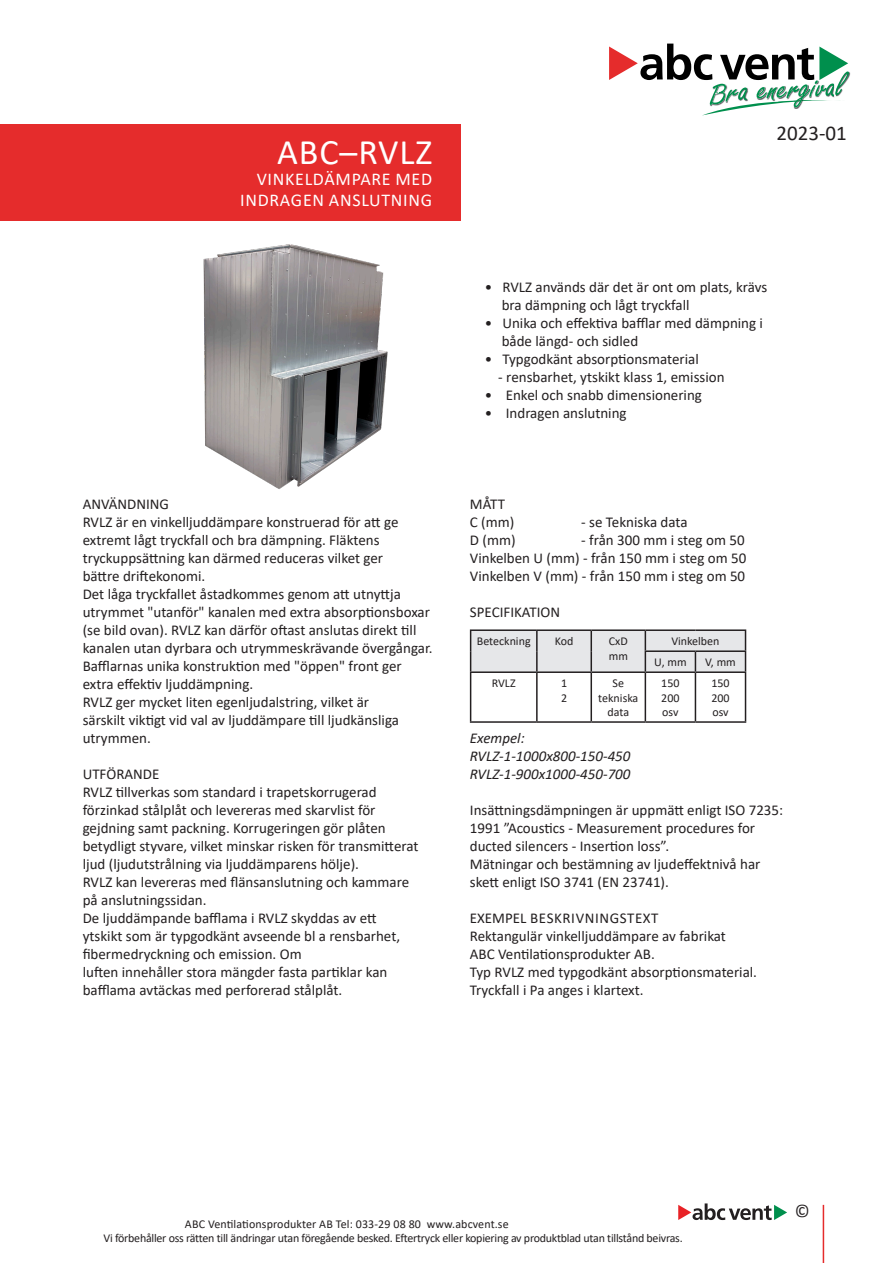
<style>
.page{position:relative;width:893px;height:1263px;background:#fff}
.page>*{position:absolute;margin:0;border:0;box-sizing:border-box;transform-origin:0 0}
.Rubrik{font:36px "Calibri";letter-spacing:.025em;color:#fff}
.översikt_rubrik{font:21px "Calibri";color:#231f20}
.Rubrik-2{font:18px "Calibri";letter-spacing:.04em;color:#fff}
.t1{font:18px "Calibri";color:#231f20}
.t2{font:15px/18px "Calibri";color:#231f20}
.t3{font:italic 15px "Calibri";color:#231f20}
.t4{font:15px "Calibri";letter-spacing:.04em;color:#231f20}
.t5{font:12px "Calibri";letter-spacing:-.02em;color:#231f20}
.t6{font:12px "Calibri";letter-spacing:.01em;color:#231f20}
.t7{font:12px/14.4px "Calibri";color:#231f20;text-align:center}
</style>
<div class="page">
<hr style="left:823px;top:1205px;width:1px;height:58px;background:#e52c2c">
<svg style="left:678px;top:1203px;width:109px;height:17px"></svg>
<div style="left:0;top:125px;width:461px;height:96px;background:#e52c2c"></div>
<hr style="left:470px;top:629px;width:67px;height:2px;background:#231f20">
<hr style="left:537px;top:629px;width:54px;height:2px;background:#231f20">
<hr style="left:591px;top:629px;width:54px;height:2px;background:#231f20">
<hr style="left:645px;top:629px;width:50px;height:2px;background:#231f20">
<hr style="left:695px;top:629px;width:51px;height:2px;background:#231f20">
<svg style="left:470px;top:630px;width:276px;height:41px"></svg>
<hr style="left:470px;top:671px;width:67px;height:2px;background:#231f20">
<hr style="left:470px;top:673px;width:1px;height:48px;background:#231f20">
<hr style="left:537px;top:671px;width:54px;height:2px;background:#231f20">
<hr style="left:536px;top:673px;width:2px;height:48px;background:#231f20">
<hr style="left:591px;top:671px;width:54px;height:2px;background:#231f20">
<hr style="left:590px;top:673px;width:2px;height:48px;background:#231f20">
<hr style="left:645px;top:671px;width:50px;height:2px;background:#231f20">
<hr style="left:645px;top:673px;width:1px;height:48px;background:#231f20">
<hr style="left:695px;top:671px;width:51px;height:2px;background:#231f20">
<hr style="left:695px;top:673px;width:1px;height:48px;background:#231f20">
<hr style="left:745px;top:673px;width:1px;height:48px;background:#231f20">
<hr style="left:470px;top:721px;width:67px;height:2px;background:#231f20">
<hr style="left:537px;top:721px;width:54px;height:2px;background:#231f20">
<hr style="left:591px;top:721px;width:54px;height:2px;background:#231f20">
<hr style="left:645px;top:721px;width:50px;height:2px;background:#231f20">
<hr style="left:695px;top:721px;width:51px;height:2px;background:#231f20">
<svg style="left:609px;top:44px;width:240px;height:71px"></svg>
<img style="left:203px;top:244px;width:185px;height:245px">
<p class="Rubrik" style="left:277px;top:127px;width:157px">ABC–RVLZ</p>
<p class="Rubrik-2" style="left:257px;top:167px;width:177px">VINKELDÄMPARE MED</p>
<p class="Rubrik-2" style="left:240px;top:188px;width:194px">INDRAGEN ANSLUTNING</p>
<p class="t2" style="left:83px;top:494px;width:317px">ANVÄNDNING<br>RVLZ är en vinkelljuddämpare konstruerad för att ge</p>
<p class="t2" style="left:83px;top:530px;width:298px">extremt lågt tryckfall och bra dämpning. Fläktens</p>
<p class="t2" style="left:83px;top:548px;width:302px">tryckuppsättning kan därmed reduceras vilket ger</p>
<p class="t2" style="left:83px;top:566px;width:124px">bättre driftekonomi.</p>
<p class="t2" style="left:83px;top:584px;width:320px">Det låga tryckfallet åstadkommes genom att utnyttja</p>
<p class="t2" style="left:83px;top:602px;width:349px">utrymmet "utanför" kanalen med extra absorptionsboxar</p>
<p class="t2" style="left:83px;top:620px;width:335px">(se bild ovan). RVLZ kan därför oftast anslutas direkt till</p>
<p class="t2" style="left:83px;top:638px;width:351px">kanalen utan dyrbara och utrymmeskrävande övergångar.</p>
<p class="t2" style="left:83px;top:656px;width:321px">Bafflarnas unika konstruktion med "öppen" front ger</p>
<p class="t2" style="left:83px;top:674px;width:172px">extra effektiv ljuddämpning.</p>
<p class="t2" style="left:83px;top:692px;width:288px">RVLZ ger mycket liten egenljudalstring, vilket är</p>
<p class="t2" style="left:83px;top:710px;width:318px">särskilt viktigt vid val av ljuddämpare till ljudkänsliga</p>
<p class="t2" style="left:83px;top:728px;width:70px">utrymmen.</p>
<p class="t2" style="left:83px;top:764px;width:295px">UTFÖRANDE<br>RVLZ tillverkas som standard i trapetskorrugerad</p>
<p class="t2" style="left:83px;top:800px;width:294px">förzinkad stålplåt och levereras med skarvlist för</p>
<p class="t2" style="left:83px;top:818px;width:304px">gejdning samt packning. Korrugeringen gör plåten</p>
<p class="t2" style="left:83px;top:836px;width:337px">betydligt styvare, vilket minskar risken för transmitterat</p>
<p class="t2" style="left:83px;top:854px;width:278px">ljud (ljudutstrålning via ljuddämparens hölje).</p>
<p class="t2" style="left:83px;top:872px;width:328px">RVLZ kan levereras med flänsanslutning och kammare</p>
<p class="t2" style="left:83px;top:890px;width:125px">på anslutningssidan.</p>
<p class="t2" style="left:83px;top:908px;width:295px">De ljuddämpande bafflama i RVLZ skyddas av ett</p>
<p class="t2" style="left:83px;top:926px;width:319px">ytskikt som är typgodkänt avseende bl a rensbarhet,</p>
<p class="t2" style="left:83px;top:944px;width:220px">fibermedryckning och emission. Om</p>
<p class="t2" style="left:83px;top:962px;width:306px">luften innehåller stora mängder fasta partiklar kan</p>
<p class="t2" style="left:83px;top:980px;width:261px">bafflama avtäckas med perforerad stålplåt.</p>
<p class="översikt_rubrik" style="left:776px;top:118px;width:72px">2023-01</p>
<p class="t2" style="left:485px;top:278px;width:284px">• RVLZ används där det är ont om plats, krävs</p>
<p class="t2" style="left:502px;top:296px;width:189px">bra dämpning och lågt tryckfall</p>
<p class="t2" style="left:485px;top:314px;width:280px">• Unika och effektiva bafflar med dämpning i</p>
<p class="t2" style="left:502px;top:332px;width:138px">både längd- och sidled</p>
<p class="t2" style="left:485px;top:350px;width:216px">• Typgodkänt absorptionsmaterial</p>
<p class="t2" style="left:498px;top:368px;width:228px">- rensbarhet, ytskikt klass 1, emission</p>
<p class="t2" style="left:485px;top:386px;width:219px">• Enkel och snabb dimensionering</p>
<p class="t2" style="left:485px;top:404px;width:143px">• Indragen anslutning</p>
<p class="t2" style="left:470px;top:494px;width:37px">MÅTT</p>
<p class="t2" style="left:470px;top:512px;width:46px">C (mm)</p>
<p class="t2" style="left:581px;top:512px;width:108px">- se Tekniska data</p>
<p class="t2" style="left:470px;top:530px;width:47px">D (mm)</p>
<p class="t2" style="left:581px;top:530px;width:165px">- från 300 mm i steg om 50</p>
<p class="t2" style="left:470px;top:548px;width:278px">Vinkelben U (mm) - från 150 mm i steg om 50</p>
<p class="t2" style="left:470px;top:566px;width:277px">Vinkelben V (mm) - från 150 mm i steg om 50</p>
<p class="t2" style="left:470px;top:602px;width:92px">SPECIFIKATION</p>
<p class="t7" style="left:477px;top:634px;width:55px">Beteckning</p>
<p class="t5" style="left:555px;top:633px;width:20px">Kod</p>
<p class="t5" style="left:609px;top:633px;width:20px">CxD</p>
<p class="t5" style="left:609px;top:647px;width:21px">mm</p>
<p class="t7" style="left:671px;top:634px;width:50px">Vinkelben</p>
<p class="t5" style="left:654px;top:654px;width:34px">U, mm</p>
<p class="t5" style="left:705px;top:654px;width:32px">V, mm</p>
<p class="t5" style="left:492px;top:675px;width:25px">RVLZ</p>
<p class="t5" style="left:561px;top:675px;width:8px">1</p>
<p class="t5" style="left:561px;top:689px;width:8px">2</p>
<p class="t7" style="left:598px;top:676px;width:42px">Se tekniska data</p>
<p class="t5" style="left:661px;top:675px;width:20px">150</p>
<p class="t5" style="left:661px;top:689px;width:20px">200</p>
<p class="t5" style="left:662px;top:704px;width:18px">osv</p>
<p class="t5" style="left:711px;top:675px;width:20px">150</p>
<p class="t5" style="left:711px;top:689px;width:20px">200</p>
<p class="t5" style="left:712px;top:704px;width:18px">osv</p>
<p class="t3" style="left:470px;top:727px;width:56px">Exempel:</p>
<p class="t3" style="left:470px;top:745px;width:162px">RVLZ-1-1000x800-150-450</p>
<p class="t3" style="left:470px;top:763px;width:162px">RVLZ-1-900x1000-450-700</p>
<p class="t2" style="left:470px;top:800px;width:315px">Insättningsdämpningen är uppmätt enligt ISO 7235:</p>
<p class="t2" style="left:470px;top:818px;width:287px">1991 ”Acoustics - Measurement procedures for</p>
<p class="t2" style="left:470px;top:836px;width:201px">ducted silencers - Insertion loss”.</p>
<p class="t2" style="left:470px;top:854px;width:292px">Mätningar och bestämning av ljudeffektnivå har</p>
<p class="t2" style="left:470px;top:872px;width:201px">skett enligt ISO 3741 (EN 23741).</p>
<p class="t4" style="left:470px;top:907px;width:190px">EXEMPEL BESKRIVNINGSTEXT</p>
<p class="t2" style="left:470px;top:926px;width:258px">Rektangulär vinkelljuddämpare av fabrikat<br>ABC Ventilationsprodukter AB.</p>
<p class="t2" style="left:470px;top:962px;width:289px">Typ RVLZ med typgodkänt absorptionsmaterial.</p>
<p class="t2" style="left:470px;top:980px;width:175px">Tryckfall i Pa anges i klartext.</p>
<p class="t1" style="left:795px;top:1198px;width:17px">©</p>
<p class="t6" style="left:185px;top:1215px;width:325px">ABC Ventilationsprodukter AB Tel: 033-29 08 80 www.abcvent.se</p>
<p class="t5" style="left:103px;top:1229px;width:581px">Vi förbehåller oss rätten till ändringar utan föregående besked. Eftertryck eller kopiering av produktblad utan tillstånd beivras.</p>
</div>
